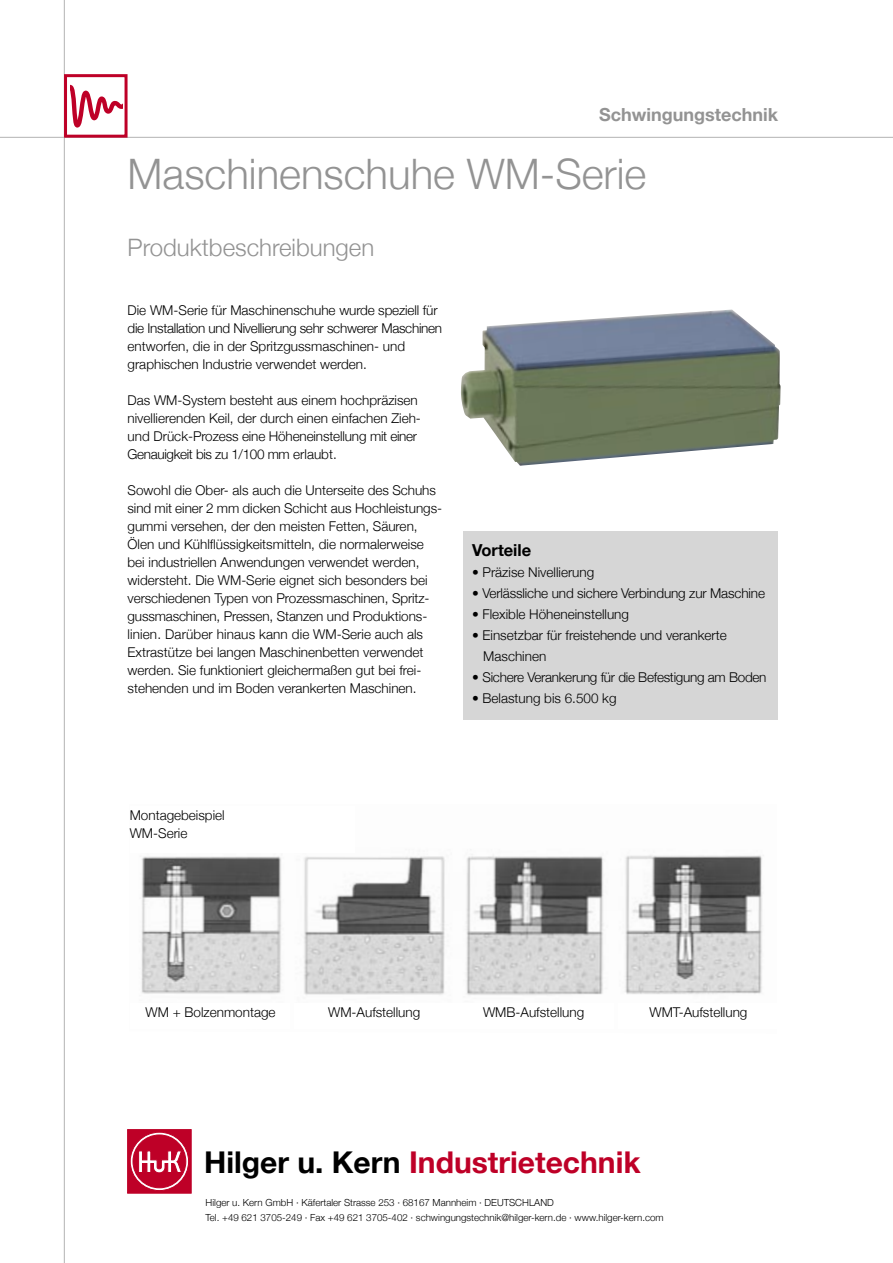
<style>
.page{position:relative;width:893px;height:1263px;background:#fff}
.page>*{position:absolute;margin:0;border:0;box-sizing:border-box;transform-origin:0 0}
.t1{font:300 42px "Helvetica Neue";color:#939393}
.t2{font:700 30px "Helvetica Neue";color:#be0027}
.t3{font:300 24px "Helvetica Neue";color:#939393}
.t4{font:700 18px "Helvetica Neue";color:#939393}
.t5{font:700 16.5px "Helvetica Neue";color:#000}
.t6{font:300 13.5px/18px "Helvetica Neue";color:#000}
.t7{font:300 13.5px "Helvetica Neue";letter-spacing:-.02em;color:#000}
.t8{font:300 9.75px "Helvetica Neue";color:#000}
.s1{color:#000}
</style>
<div class="page">
<hr style="left:64px;top:0;width:1px;height:1263px;background:#c0c0c0">
<hr style="left:0;top:137px;width:893px;height:1px;background:#c0c0c0">
<svg style="left:128px;top:1129px;width:63px;height:64px;background:#c82a4a"></svg>
<div style="left:64px;top:74px;width:64px;height:64px;border:3px solid #be0027"></div>
<svg style="left:70px;top:84px;width:52px;height:44px"></svg>
<div style="left:463px;top:531px;width:315px;height:189px;background:#d6d6d6"></div>
<img style="left:461px;top:310px;width:320px;height:156px">
<img style="left:141px;top:855px;width:622px;height:140px">
<p class="t4" style="left:599px;top:103px;width:180px">Schwingungstechnik</p>
<p class="t1" style="left:128px;top:149px;width:520px">Maschinenschuhe WM-Serie</p>
<p class="t3" style="left:128px;top:232px;width:248px">Produktbeschreibungen</p>
<p class="t6" style="left:128px;top:301px;width:316px">Die WM-Serie für Maschinenschuhe wurde speziell für die Installation und Nivellierung sehr schwerer Maschinen entworfen, die in der Spritzgussmaschinen- und graphischen Industrie verwendet werden.</p>
<p class="t6" style="left:128px;top:391px;width:295px">Das WM-System besteht aus einem hochpräzisen nivellierenden Keil, der durch einen einfachen Zieh&shy;und Drück-Prozess eine Höheneinstellung mit einer Genauigkeit bis zu 1/100 mm erlaubt.</p>
<p class="t6" style="left:128px;top:481px;width:316px">Sowohl die Ober- als auch die Unterseite des Schuhs sind mit einer 2 mm dicken Schicht aus Hochleistungs&shy;gummi versehen, der den meisten Fetten, Säuren, Ölen und Kühlflüssigkeitsmitteln, die normalerweise bei industriellen Anwendungen verwendet werden, widersteht. Die WM-Serie eignet sich besonders bei verschiedenen Typen von Prozessmaschinen, Spritz&shy;gussmaschinen, Pressen, Stanzen und Produktions&shy;linien. Darüber hinaus kann die WM-Serie auch als Extrastütze bei langen Maschinenbetten verwendet werden. Sie funktioniert gleichermaßen gut bei frei&shy;stehenden und im Boden verankerten Maschinen.</p>
<p class="t5" style="left:472px;top:540px;width:61px">Vorteile</p>
<p class="t6" style="left:472px;top:563px;width:124px">• Präzise Nivellierung</p>
<p class="t6" style="left:472px;top:584px;width:294px">• Verlässliche und sichere Verbindung zur Maschine</p>
<p class="t6" style="left:472px;top:605px;width:159px">• Flexible Höheneinstellung</p>
<p class="t6" style="left:472px;top:626px;width:256px">• Einsetzbar für freistehende und verankerte</p>
<p class="t6" style="left:483px;top:647px;width:65px">Maschinen</p>
<p class="t7" style="left:472px;top:669px;width:296px">• Sichere Verankerung für die Befestigung am Boden</p>
<p class="t6" style="left:472px;top:689px;width:146px">• Belastung bis 6.500 kg</p>
<p class="t6" style="left:130px;top:805px;width:97px">Montagebeispiel<br>WM-Serie</p>
<p class="t6" style="left:145px;top:1002px;width:132px">WM + Bolzenmontage</p>
<p class="t6" style="left:328px;top:1002px;width:94px">WM-Aufstellung</p>
<p class="t6" style="left:483px;top:1002px;width:103px">WMB-Aufstellung</p>
<p class="t6" style="left:649px;top:1002px;width:99px">WMT-Aufstellung</p>
<p class="t2" style="left:204px;top:1143px;width:438px"><span class="s1">Hilger u. Kern</span> Industrietechnik</p>
<p class="t8" style="left:206px;top:1197px;width:350px">Hilger u. Kern GmbH · Käfertaler Strasse 253 · 68167 Mannheim · DEUTSCHLAND</p>
<p class="t8" style="left:206px;top:1212px;width:460px">Tel. +49 621 3705-249 · Fax +49 621 3705-402 · schwingungstechnik@hilger-kern.de · www.hilger-kern.com</p>
</div>
